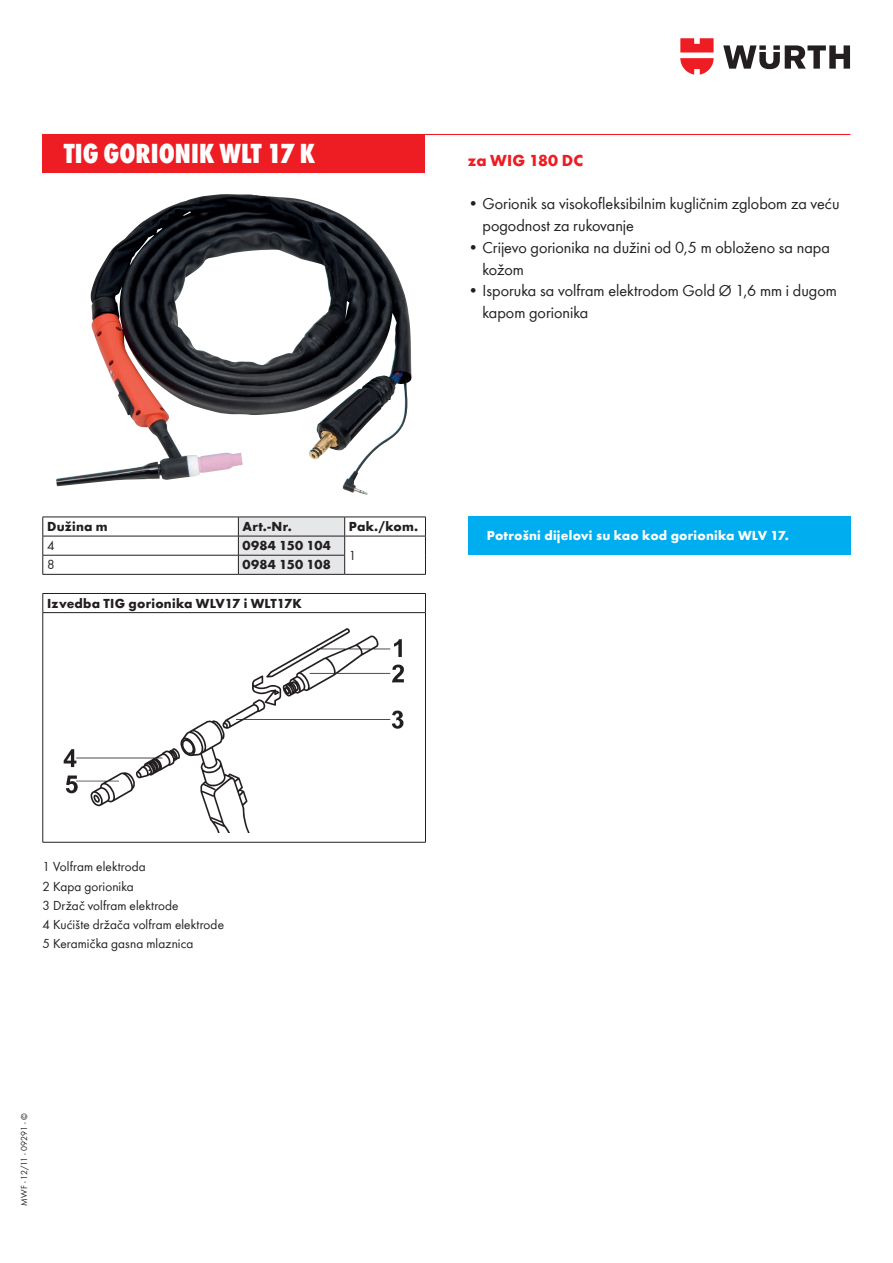
<style>
.page{position:relative;width:893px;height:1263px;background:#fff}
.page>*{position:absolute;margin:0;border:0;box-sizing:border-box;transform-origin:0 0}
.t1{font:800 condensed 28.5px "Wuerth";letter-spacing:.005em;color:#fff}
.t2{font:16.5px/21.8px "Wuerth";color:#231f20}
.t3{font:700 16.5px "Wuerth";letter-spacing:.005em;color:#ee1d23}
.t4{font:13.5px/19.2px "Wuerth";letter-spacing:.01em;color:#231f20}
.t5{font:700 13.5px "Wuerth";letter-spacing:.015em;color:#231f20}
.t6{font:700 13.5px "Wuerth";letter-spacing:.015em;color:#fff}
.t7{font:9px "Wuerth";color:#231f20}
</style>
<div class="page">
<svg style="left:723px;top:45px;width:127px;height:24px"></svg>
<svg style="left:680px;top:38px;width:34px;height:37px"></svg>
<hr style="left:43px;top:134px;width:807px;height:1px;background:#ee1d23">
<div style="left:43px;top:134px;width:382px;height:38px;background:#ee1d23"></div>
<hr style="left:43px;top:517px;width:195px;height:1px;background:#231f20">
<hr style="left:345px;top:517px;width:81px;height:1px;background:#231f20">
<hr style="left:43px;top:536px;width:195px;height:1px;background:#231f20">
<hr style="left:345px;top:536px;width:81px;height:1px;background:#231f20">
<hr style="left:43px;top:555px;width:195px;height:1px;background:#231f20">
<svg style="left:43px;top:517px;width:1px;height:57px"></svg>
<svg style="left:238px;top:517px;width:107px;height:57px;background:#dadadc"></svg>
<svg style="left:425px;top:517px;width:1px;height:57px"></svg>
<hr style="left:43px;top:574px;width:195px;height:1px;background:#231f20">
<hr style="left:238px;top:574px;width:107px;height:1px;background:#231f20">
<hr style="left:345px;top:574px;width:81px;height:1px;background:#231f20">
<hr style="left:43px;top:593px;width:383px;height:1px;background:#231f20">
<svg style="left:43px;top:594px;width:1px;height:18px"></svg>
<svg style="left:425px;top:594px;width:1px;height:18px"></svg>
<hr style="left:43px;top:612px;width:383px;height:1px;background:#231f20">
<hr style="left:43px;top:613px;width:1px;height:229px;background:#231f20">
<hr style="left:425px;top:613px;width:1px;height:229px;background:#231f20">
<hr style="left:43px;top:842px;width:383px;height:1px;background:#231f20">
<div style="left:468px;top:517px;width:382px;height:38px;background:#00aeef"></div>
<img style="left:56px;top:196px;width:341px;height:290px">
<img style="left:63px;top:628px;width:341px;height:204px">
<h1 class="t1" style="left:64px;top:133px;width:251px">TIG GORIONIK WLT 17 K</h1>
<p class="t3" style="left:468px;top:148px;width:117px">za WIG 180 DC</p>
<p class="t2" style="left:482px;top:192px;width:359px;text-indent:-15px">• Gorionik sa visokofleksibilnim kugličnim zglobom za veću pogodnost za rukovanje</p>
<p class="t2" style="left:482px;top:236px;width:349px;text-indent:-15px">• Crijevo gorionika na dužini od 0,5 m obloženo sa napa kožom</p>
<p class="t2" style="left:482px;top:279px;width:356px;text-indent:-15px">• Isporuka sa volfram elektrodom Gold Ø 1,6 mm i dugom kapom gorionika</p>
<p class="t5" style="left:47px;top:516px;width:62px">Dužina m</p>
<p class="t5" style="left:243px;top:516px;width:51px">Art.-Nr.</p>
<p class="t5" style="left:349px;top:516px;width:71px">Pak./kom.</p>
<p class="t4" style="left:47px;top:535px;width:9px">4</p>
<p class="t5" style="left:243px;top:536px;width:90px">0984 150 104</p>
<p class="t4" style="left:349px;top:545px;width:9px">1</p>
<p class="t4" style="left:47px;top:554px;width:9px">8</p>
<p class="t5" style="left:243px;top:555px;width:90px">0984 150 108</p>
<p class="t5" style="left:47px;top:593px;width:256px">Izvedba TIG gorionika WLV17 i WLT17K</p>
<p class="t6" style="left:487px;top:526px;width:303px">Potrošni dijelovi su kao kod gorionika WLV 17.</p>
<p class="t4" style="left:43px;top:857px;width:183px">1 Volfram elektroda<br>2 Kapa gorionika<br>3 Držač volfram elektrode<br>4 Kućište držača volfram elektrode<br>5 Keramička gasna mlaznica</p>
<p class="t7" style="left:18px;top:1205px;width:93px;rotate:-90deg">MWF - 12/11 - 09291 - ©</p>
</div>
